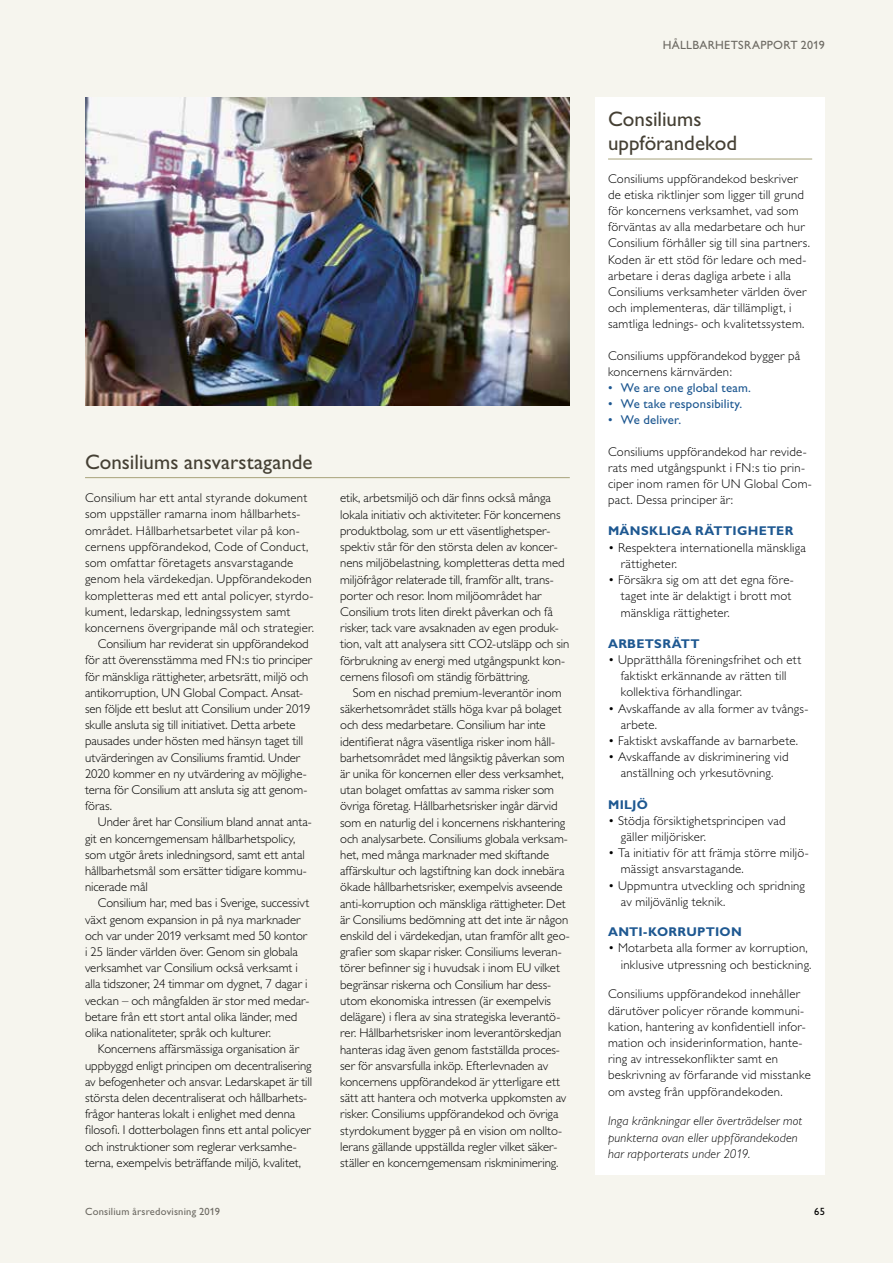
<style>
.page{position:relative;width:893px;height:1263px;background:#f6f5ee}
.page>*{position:absolute;margin:0;border:0;box-sizing:border-box;transform-origin:0 0}
.t1{font:21px/24px "Gill Alt One";color:#454034}
.t2{font:300 12.75px/16.2px "Gill Alt One";color:#000}
.t3{font:300 12.75px/16.2px "Gill Alt One";letter-spacing:.02em;color:#000}
.t4{font:italic 300 12.75px/16.2px "Gill Alt One";letter-spacing:.01em;color:#000}
.t5{font:12.75px "Gill Alt One";letter-spacing:.015em;color:#1e5891}
.t6{font:700 12.75px "Gill Alt One";letter-spacing:.02em;color:#1e5891}
.t7{font:12px "Gill Alt One";letter-spacing:.025em;color:#6d6a63}
.t8{font:10.5px "Gill Alt One";letter-spacing:.02em;color:#6d6a63}
.t9{font:10.5px "Gill Alt One";color:#000}
</style>
<div class="page">
<div style="left:595px;top:97px;width:230px;height:1078px;background:#fff"></div>
<hr style="left:608px;top:159px;width:204px;height:1px;background:#a7a37a">
<img style="left:85px;top:97px;width:485px;height:308px">
<hr style="left:85px;top:477px;width:485px;height:1px;background:#a7a37a">
<h1 class="t1" style="left:85px;top:450px;width:229px">Consiliums ansvarstagande</h1>
<p class="t3" style="left:85px;top:490px;width:224px">Consilium har ett antal styrande dokument</p>
<p class="t2" style="left:85px;top:506px;width:217px">som uppställer ramarna inom hållbarhets-</p>
<p class="t3" style="left:85px;top:522px;width:216px">området. Hållbarhetsarbetet vilar på kon-</p>
<p class="t3" style="left:85px;top:538px;width:225px">cernens uppförandekod, Code of Conduct,</p>
<p class="t3" style="left:85px;top:555px;width:210px">som omfattar företagets ansvarstagande</p>
<p class="t3" style="left:85px;top:571px;width:228px">genom hela värdekedjan. Uppförandekoden</p>
<p class="t3" style="left:85px;top:587px;width:230px">kompletteras med ett antal policyer, styrdo-</p>
<p class="t3" style="left:85px;top:603px;width:207px">kument, ledarskap, ledningssystem samt</p>
<p class="t2" style="left:85px;top:619px;width:231px">koncernens övergripande mål och strategier.</p>
<p class="t2" style="left:98px;top:636px;width:212px">Consilium har reviderat sin uppförandekod</p>
<p class="t2" style="left:85px;top:652px;width:229px">för att överensstämma med FN:s tio principer</p>
<p class="t2" style="left:85px;top:668px;width:225px">för mänskliga rättigheter, arbetsrätt, miljö och</p>
<p class="t2" style="left:85px;top:684px;width:220px">antikorruption, UN Global Compact. Ansat-</p>
<p class="t2" style="left:85px;top:701px;width:227px">sen följde ett beslut att Consilium under 2019</p>
<p class="t2" style="left:85px;top:717px;width:212px">skulle ansluta sig till initiativet. Detta arbete</p>
<p class="t2" style="left:85px;top:733px;width:220px">pausades under hösten med hänsyn taget till</p>
<p class="t2" style="left:85px;top:749px;width:217px">utvärderingen av Consiliums framtid. Under</p>
<p class="t2" style="left:85px;top:765px;width:223px">2020 kommer en ny utvärdering av möjlighe-</p>
<p class="t2" style="left:85px;top:782px;width:224px">terna för Consilium att ansluta sig att genom-</p>
<p class="t2" style="left:85px;top:798px;width:29px">föras.</p>
<p class="t2" style="left:98px;top:814px;width:215px">Under året har Consilium bland annat anta-</p>
<p class="t2" style="left:85px;top:830px;width:212px">git en koncerngemensam hållbarhetspolicy,</p>
<p class="t2" style="left:85px;top:846px;width:221px">som utgör årets inledningsord, samt ett antal</p>
<p class="t2" style="left:85px;top:863px;width:223px">hållbarhetsmål som ersätter tidigare kommu-</p>
<p class="t2" style="left:85px;top:879px;width:64px">nicerade mål</p>
<p class="t2" style="left:98px;top:895px;width:213px">Consilium har, med bas i Sverige, successivt</p>
<p class="t2" style="left:85px;top:911px;width:217px">växt genom expansion in på nya marknader</p>
<p class="t2" style="left:85px;top:927px;width:224px">och var under 2019 verksamt med 50 kontor</p>
<p class="t2" style="left:85px;top:944px;width:214px">i 25 länder världen över. Genom sin globala</p>
<p class="t2" style="left:85px;top:960px;width:214px">verksamhet var Consilium också verksamt i</p>
<p class="t2" style="left:85px;top:976px;width:224px">alla tidszoner, 24 timmar om dygnet, 7 dagar i</p>
<p class="t2" style="left:85px;top:992px;width:226px">veckan – och mångfalden är stor med medar-</p>
<p class="t2" style="left:85px;top:1008px;width:214px">betare från ett stort antal olika länder, med</p>
<p class="t2" style="left:85px;top:1025px;width:187px">olika nationaliteter, språk och kulturer.</p>
<p class="t2" style="left:98px;top:1041px;width:203px">Koncernens affärsmässiga organisation är</p>
<p class="t2" style="left:85px;top:1057px;width:228px">uppbyggd enligt principen om decentralisering</p>
<p class="t2" style="left:85px;top:1073px;width:229px">av befogenheter och ansvar. Ledarskapet är till</p>
<p class="t2" style="left:85px;top:1089px;width:224px">största delen decentraliserat och hållbarhets-</p>
<p class="t2" style="left:85px;top:1106px;width:212px">frågor hanteras lokalt i enlighet med denna</p>
<p class="t2" style="left:85px;top:1122px;width:227px">filosofi. I dotterbolagen finns ett antal policyer</p>
<p class="t2" style="left:85px;top:1138px;width:213px">och instruktioner som reglerar verksamhe-</p>
<p class="t2" style="left:85px;top:1154px;width:218px">terna, exempelvis beträffande miljö, kvalitet,</p>
<p class="t2" style="left:340px;top:490px;width:231px">etik, arbetsmiljö och där finns också många lokala initiativ och aktiviteter. För koncernens produktbolag, som ur ett väsentlighetsper&shy;spektiv står för den största delen av koncer&shy;nens miljöbelastning, kompletteras detta med miljöfrågor relaterade till, framför allt, trans&shy;porter och resor. Inom miljöområdet har Consilium trots liten direkt påverkan och få risker, tack vare avsaknaden av egen produk&shy;tion, valt att analysera sitt CO2-utsläpp och sin förbrukning av energi med utgångspunkt kon&shy;cernens filosofi om ständig förbättring.</p>
<p class="t2" style="left:340px;top:685px;width:231px;text-indent:13px">Som en nischad premium-leverantör inom säkerhetsområdet ställs höga kvar på bolaget och dess medarbetare. Consilium har inte identifierat några väsentliga risker inom håll&shy;barhetsområdet med långsiktig påverkan som är unika för koncernen eller dess verksamhet, utan bolaget omfattas av samma risker som övriga företag. Hållbarhetsrisker ingår därvid som en naturlig del i koncernens riskhantering och analysarbete. Consiliums globala verksam&shy;het, med många marknader med skiftande affärskultur och lagstiftning kan dock innebära ökade hållbarhetsrisker, exempelvis avseende anti-korruption och mänskliga rättigheter. Det är Consiliums bedömning att det inte är någon enskild del i värdekedjan, utan framför allt geo&shy;grafier som skapar risker. Consiliums leveran&shy;törer befinner sig i huvudsak i inom EU vilket begränsar riskerna och Consilium har dess&shy;utom ekonomiska intressen (är exempelvis delägare) i flera av sina strategiska leverantö&shy;rer. Hållbarhetsrisker inom leverantörskedjan hanteras idag även genom fastställda proces&shy;ser för ansvarsfulla inköp. Efterlevnaden av koncernens uppförandekod är ytterligare ett sätt att hantera och motverka uppkomsten av risker. Consiliums uppförandekod och övriga styrdokument bygger på en vision om nollto&shy;lerans gällande uppställda regler vilket säker&shy;ställer en koncerngemensam riskminimering.</p>
<p class="t7" style="left:663px;top:38px;width:164px">HÅLLBARHETSRAPPORT 2019</p>
<h1 class="t1" style="left:608px;top:107px;width:130px">Consiliums uppförandekod</h1>
<p class="t3" style="left:608px;top:170px;width:203px">Consiliums uppförandekod beskriver de etiska riktlinjer som ligger till grund för koncernens verksamhet, vad som förväntas av alla medarbetare och hur Consilium förhåller sig till sina partners.<br>Koden är ett stöd för ledare och med&shy;arbetare i deras dagliga arbete i alla Consiliums verksamheter världen över och implementeras, där tillämpligt, i samtliga lednings- och kvalitetssystem.</p>
<p class="t2" style="left:608px;top:347px;width:194px">Consiliums uppförandekod bygger på koncernens kärnvärden:</p>
<p class="t5" style="left:608px;top:380px;width:144px">• We are one global team.</p>
<p class="t5" style="left:608px;top:397px;width:136px">• We take responsibility.</p>
<p class="t5" style="left:608px;top:413px;width:75px">• We deliver.</p>
<p class="t2" style="left:608px;top:443px;width:205px">Consiliums uppförandekod har revide&shy;rats med utgångspunkt i FN:s tio prin&shy;ciper inom ramen för UN Global Com&shy;pact. Dessa principer är:</p>
<p class="t6" style="left:608px;top:524px;width:187px">MÄNSKLIGA RÄTTIGHETER</p>
<p class="t3" style="left:621px;top:539px;width:187px;text-indent:-13px">• Respektera internationella mänskliga rättigheter.</p>
<p class="t3" style="left:621px;top:572px;width:174px;text-indent:-13px">• Försäkra sig om att det egna före&shy;taget inte är delaktigt i brott mot mänskliga rättigheter.</p>
<p class="t6" style="left:608px;top:636px;width:93px">ARBETSRÄTT</p>
<p class="t3" style="left:621px;top:651px;width:182px;text-indent:-13px">• Upprätthålla föreningsfrihet och ett faktiskt erkännande av rätten till kollektiva förhandlingar.</p>
<p class="t3" style="left:621px;top:700px;width:189px;text-indent:-13px">• Avskaffande av alla former av tvångs&shy;arbete.</p>
<p class="t3" style="left:608px;top:733px;width:191px">• Faktiskt avskaffande av barnarbete.</p>
<p class="t2" style="left:608px;top:749px;width:182px;text-align:center">• Avskaffande av diskriminering vid anställning och yrkesutövning.</p>
<p class="t6" style="left:608px;top:797px;width:41px">MILJÖ</p>
<p class="t2" style="left:621px;top:812px;width:166px;text-indent:-13px">• Stödja försiktighetsprincipen vad gäller miljörisker.</p>
<p class="t3" style="left:621px;top:845px;width:189px;text-indent:-13px">• Ta initiativ för att främja större miljö&shy;mässigt ansvarstagande.</p>
<p class="t2" style="left:621px;top:877px;width:186px;text-indent:-13px">• Uppmuntra utveckling och spridning av miljövänlig teknik.</p>
<p class="t6" style="left:608px;top:924px;width:135px">ANTI-KORRUPTION</p>
<p class="t2" style="left:608px;top:940px;width:205px;text-align:right">• Motarbeta alla former av korruption, inklusive utpressning och bestickning.</p>
<p class="t2" style="left:608px;top:986px;width:204px">Consiliums uppförandekod innehåller därutöver policyer rörande kommuni&shy;kation, hantering av konfidentiell infor&shy;mation och insiderinformation, hante&shy;ring av intressekonflikter samt en beskrivning av förfarande vid misstanke om avsteg från uppförandekoden.</p>
<p class="t4" style="left:608px;top:1113px;width:196px">Inga kränkningar eller överträdelser mot punkterna ovan eller uppförandekoden har rapporterats under 2019.</p>
<p class="t8" style="left:85px;top:1205px;width:137px">Consilium årsredovisning 2019</p>
<p class="t9" style="left:814px;top:1205px;width:12px">65</p>
</div>
